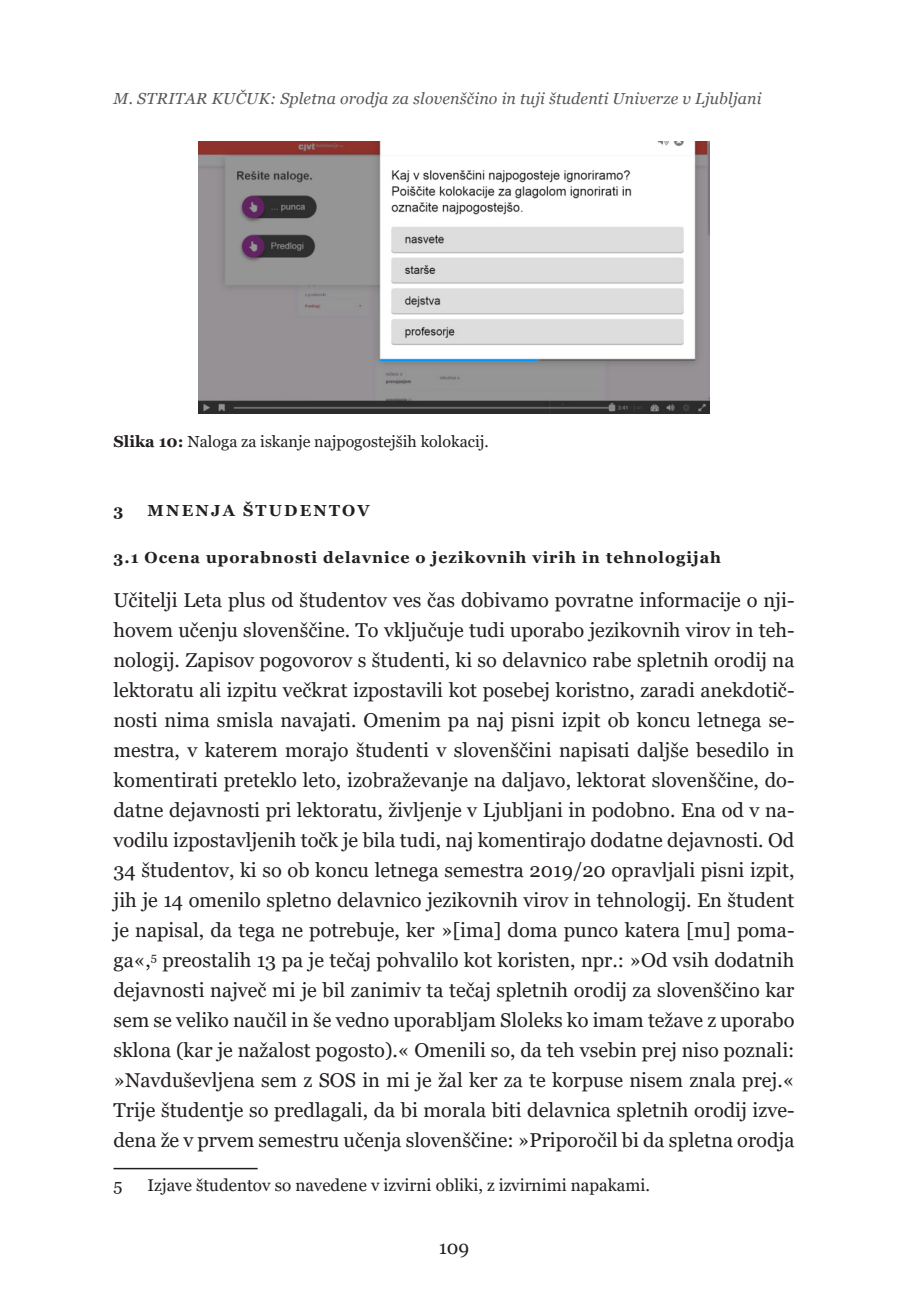
<style>
.page{position:relative;width:908px;height:1304px;background:#fff}
.page>*{position:absolute;margin:0;border:0;box-sizing:border-box;transform-origin:0 0}
.t1{font:20px/30px "Georgia";color:#231f20;text-align:justify}
.t2{font:19px "Georgia";color:#231f20}
.Slo_2_0_OPOMBE{font:17px "Georgia";color:#231f20}
.t3{font:italic 16px "Georgia";letter-spacing:.01em;color:#57585a}
.Heading_2{font:700 16px "Georgia";letter-spacing:.06em;color:#231f20}
.t4{font:16px "Georgia";color:#231f20}
.Heading_1{font:700 16px "Georgia";letter-spacing:.135em;color:#231f20}
.s1{font-weight:700}
</style>
<div class="page">
<img style="left:198px;top:142px;width:511px;height:271px">
<hr style="left:113px;top:1168px;width:144px;height:1px;background:#231f20">
<p class="t3" style="left:114px;top:89px;width:649px">M. STRITAR KUČUK: Spletna orodja za slovenščino in tuji študenti Univerze v Ljubljani</p>
<p class="t4" style="left:113px;top:431px;width:376px"><span class="s1">Slika 10:</span> Naloga za iskanje najpogostejših kolokacij.</p>
<p class="Heading_1" style="left:113px;top:500px;width:11px">3</p>
<p class="Heading_1" style="left:147px;top:500px;width:223px">MNENJA ŠTUDENTOV</p>
<p class="Heading_2" style="left:113px;top:547px;width:609px">3.1 Ocena uporabnosti delavnice o jezikovnih virih in tehnologijah</p>
<p class="t1" style="left:113px;top:586px;width:682px">Učitelji Leta plus od študentov ves čas dobivamo povratne informacije o nji&shy;hovem učenju slovenščine. To vključuje tudi uporabo jezikovnih virov in teh&shy;nologij. Zapisov pogovorov s študenti, ki so delavnico rabe spletnih orodij na lektoratu ali izpitu večkrat izpostavili kot posebej koristno, zaradi anekdotič&shy;nosti nima smisla navajati. Omenim pa naj pisni izpit ob koncu letnega se&shy;mestra, v katerem morajo študenti v slovenščini napisati daljše besedilo in komentirati preteklo leto, izobraževanje na daljavo, lektorat slovenščine, do&shy;datne dejavnosti pri lektoratu, življenje v Ljubljani in podobno. Ena od v na&shy;vodilu izpostavljenih točk je bila tudi, naj komentirajo dodatne dejavnosti. Od 34 študentov, ki so ob koncu letnega semestra 2019/20 opravljali pisni izpit, jih je 14 omenilo spletno delavnico jezikovnih virov in tehnologij. En študent je napisal, da tega ne potrebuje, ker »[ima] doma punco katera [mu] poma&shy;ga«,<sup>5</sup> preostalih 13 pa je tečaj pohvalilo kot koristen, npr.: »Od vsih dodatnih dejavnosti največ mi je bil zanimiv ta tečaj spletnih orodij za slovenščino kar sem se veliko naučil in še vedno uporabljam Sloleks ko imam težave z uporabo sklona (kar je nažalost pogosto).« Omenili so, da teh vsebin prej niso poznali: »Navduševljena sem z SOS in mi je žal ker za te korpuse nisem znala prej.« Trije študentje so predlagali, da bi morala biti delavnica spletnih orodij izve&shy;dena že v prvem semestru učenja slovenščine: »Priporočil bi da spletna orodja</p>
<p class="Slo_2_0_OPOMBE" style="left:113px;top:1174px;width:10px">5</p>
<p class="Slo_2_0_OPOMBE" style="left:147px;top:1174px;width:503px">Izjave študentov so navedene v izvirni obliki, z izvirnimi napakami.</p>
<p class="t2" style="left:438px;top:1236px;width:32px">109</p>
</div>
